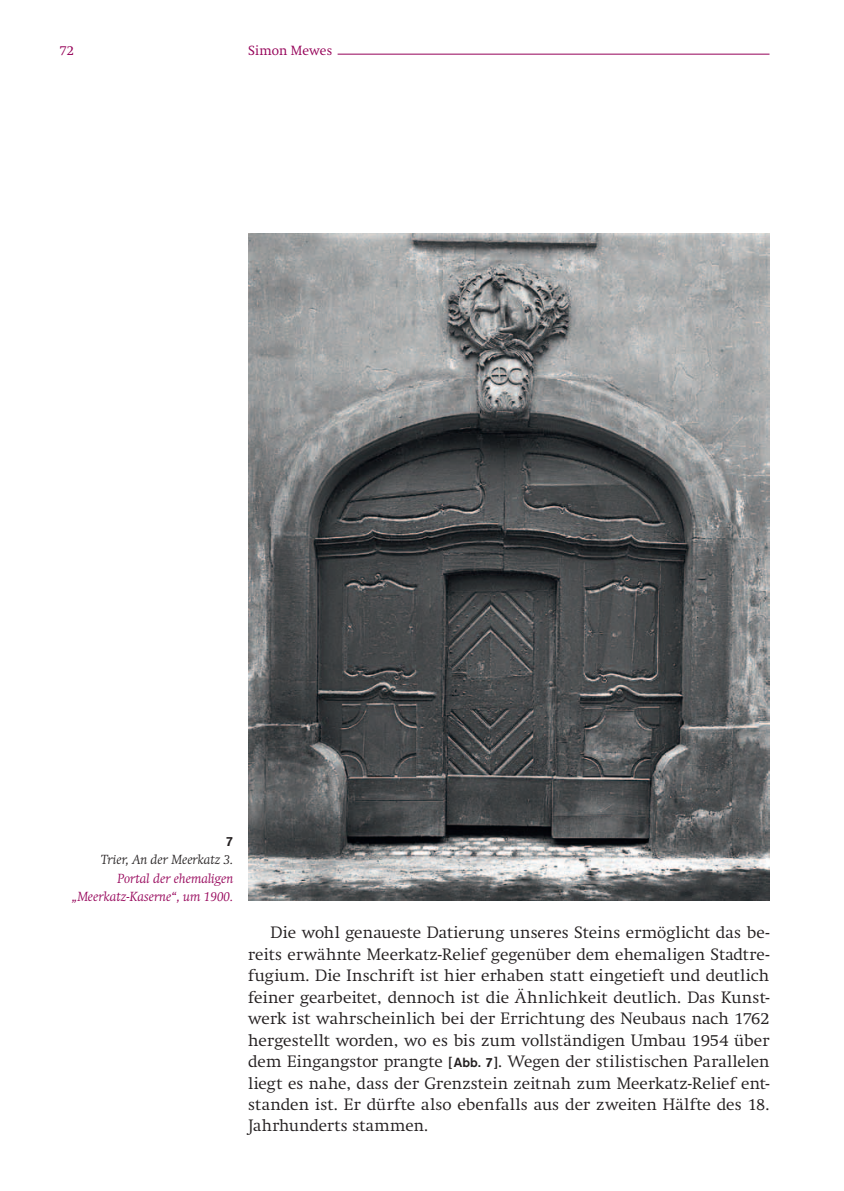
<style>
.page{position:relative;width:844px;height:1191px;background:#fff}
.page>*{position:absolute;margin:0;border:0;box-sizing:border-box;transform-origin:0 0}
._6B_Fließtext{font:300 16.28px/21.3px "Swift";letter-spacing:.01em;color:#231f20;text-align:justify}
._14_BU_-_Beschreibun{font:italic 300 13.12px "Swift";color:#950058}
._13_BU_-_Ort{font:italic 300 13.12px "Swift";color:#231f20}
.t1{font:300 13.12px "Swift";color:#950058}
._12_BU_-_Nummer{font:500 13.12px "Akzidenz Grotesk Std";color:#231f20}
.s1{font-family:"Akzidenz Grotesk Std";font-weight:500;font-size:13.12px}
</style>
<div class="page">
<hr style="left:337px;top:54px;width:432px;height:1px;background:#950058">
<img style="left:248px;top:233px;width:521px;height:668px">
<p class="t1" style="left:60px;top:42px;width:16px">72</p>
<p class="t1" style="left:248px;top:42px;width:85px">Simon Mewes</p>
<p class="_12_BU_-_Nummer" style="left:226px;top:833px;width:9px">7</p>
<p class="_13_BU_-_Ort" style="left:101px;top:852px;width:134px">Trier, An der Meerkatz 3.</p>
<p class="_14_BU_-_Beschreibun" style="left:117px;top:870px;width:117px">Portal der ehemaligen</p>
<p class="_14_BU_-_Beschreibun" style="left:72px;top:889px;width:162px">„Meerkatz-Kaserne“, um 1900.</p>
<p class="_6B_Fließtext" style="left:248px;top:922px;width:522px;text-indent:22px">Die wohl genaueste Datierung unseres Steins ermöglicht das be&shy;reits erwähnte Meerkatz-Relief gegenüber dem ehemaligen Stadtre&shy;fugium. Die Inschrift ist hier erhaben statt eingetieft und deutlich feiner gearbeitet, dennoch ist die Ähnlichkeit deutlich. Das Kunst&shy;werk ist wahrscheinlich bei der Errichtung des Neubaus nach 1762 hergestellt worden, wo es bis zum vollständigen Umbau 1954 über dem Eingangstor prangte <span class="s1">[Abb. 7]</span>. Wegen der stilistischen Parallelen liegt es nahe, dass der Grenzstein zeitnah zum Meerkatz-Relief ent&shy;standen ist. Er dürfte also ebenfalls aus der zweiten Hälfte des 18.<br>Jahrhunderts stammen.</p>
</div>
